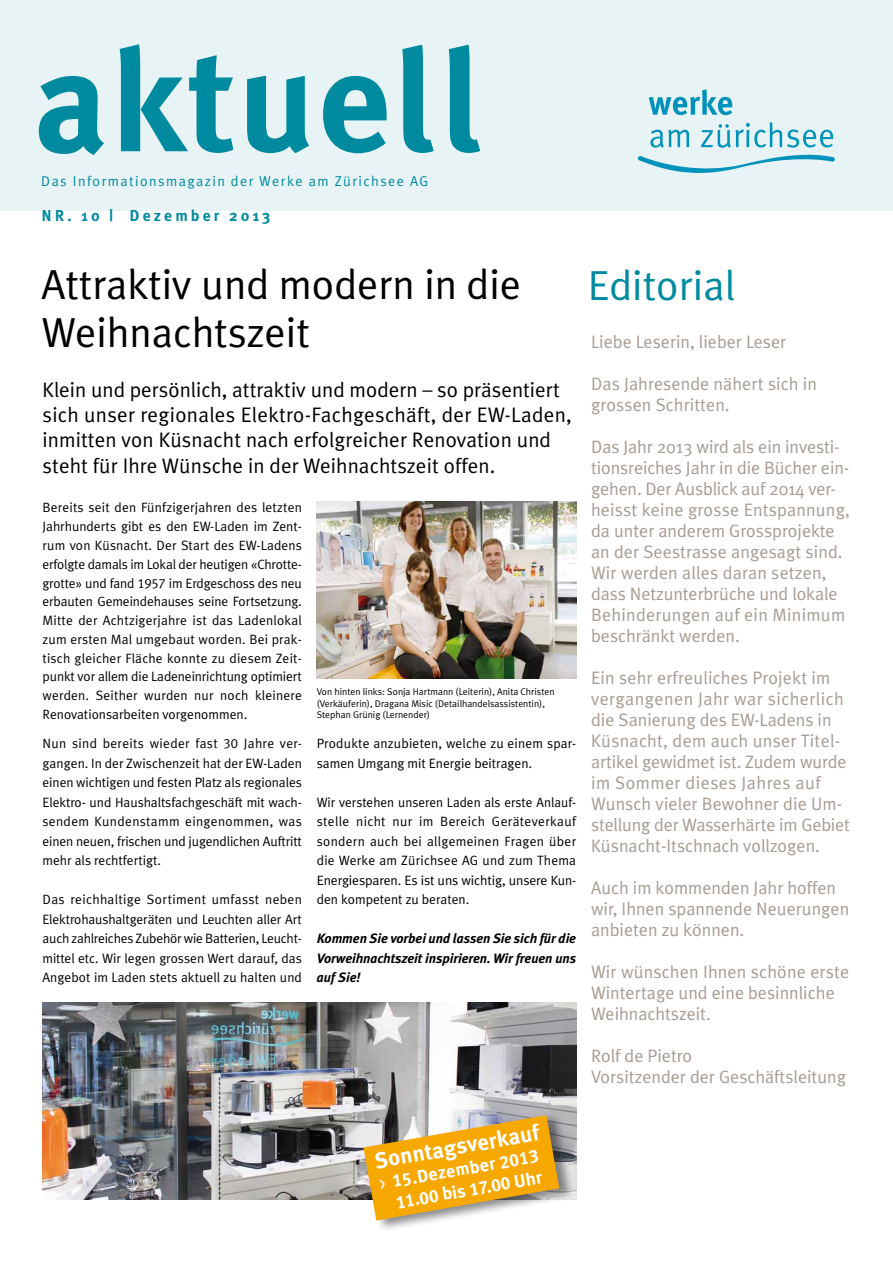
<style>
.page{position:relative;width:893px;height:1263px;background:#fff}
.page>*{position:absolute;margin:0;border:0;box-sizing:border-box;transform-origin:0 0}
.t1{font:700 144px "Meta Plus";letter-spacing:.02em;color:#008a9f}
.t2{font:42px/48px "Meta Plus Normal";color:#000}
.t3{font:42px "Meta Plus Normal";color:#008a9f}
.t4{font:700 22.5px "Meta Plus";color:#fff}
.t5{font:21px/25.2px "Meta Plus Normal";letter-spacing:.005em;color:#000}
.t6{font:18px/21px "Meta Plus Normal";color:#a69c92}
.t7{font:700 18px "Meta Plus";color:#fff}
.t8{font:18px "Meta Plus Bold Caps";color:#fff}
.t9{font:700 15.75px "Meta Plus";letter-spacing:.2em;color:#008a9f}
.t10{font:14.25px "Meta Plus Normal";letter-spacing:.1em;color:#008a9f}
.t11{font:13.5px/19.5px "Meta Plus Normal";color:#000;text-align:justify}
.t12{font:italic 700 13.5px/19.5px "Meta Plus";letter-spacing:-.005em;color:#000;text-align:justify}
.t13{font:9.75px/11.7px "Meta Plus Normal";color:#000}
.s1{font-family:"Meta Plus Normal Caps"}
.s2{font-family:"Meta Plus Normal";font-weight:400;font-size:22.5px}
.s3{font-family:"Meta Plus Bold Caps";font-weight:400}
.s4{font-family:"Meta Plus";font-weight:700}
</style>
<div class="page">
<div style="left:0;top:0;width:893px;height:211px;background:#e8f3f5"></div>
<img style="left:317px;top:502px;width:259px;height:176px">
<img style="left:43px;top:1002px;width:533px;height:197px">
<svg style="left:649px;top:89px;width:83px;height:26px"></svg>
<svg style="left:638px;top:122px;width:197px;height:51px"></svg>
<div style="left:365px;top:1112px;width:210px;height:120px;background:#000;opacity:.45"></div>
<svg style="left:363px;top:1115px;width:196px;height:105px;background:#e5b040"></svg>
<h1 class="t1" style="left:33px;top:18px;width:453px">aktuell</h1>
<p class="t10" style="left:41px;top:172px;width:389px">Das Informationsmagazin der Werke am Zürichsee AG</p>
<p class="t9" style="left:41px;top:206px;width:230px">NR. 10 | Dezember 2013</p>
<h2 class="t2" style="left:41px;top:259px;width:481px">Attraktiv und modern in die<br>Weihnachtszeit</h2>
<h3 class="t5" style="left:43px;top:377px;width:531px">Klein und persönlich, attraktiv und modern – so präsentiert sich unser regionales Elektro-Fachgeschäft, der EW-Laden, inmitten von Küsnacht nach erfolgreicher Renovation und steht für Ihre Wünsche in der Weihnachtszeit offen.</h3>
<p class="t11" style="left:43px;top:498px;width:261px;line-height:18.8px">Bereits seit den Fünfzigerjahren des letzten Jahrhunderts gibt es den EW-Laden im Zent&shy;rum von Küsnacht. Der Start des EW-Ladens erfolgte damals im Lokal der heutigen «Chrotte&shy;grotte» und fand <span class="s1">1957</span> im Erdgeschoss des neu erbauten Gemeindehauses seine Fortsetzung.<br>Mitte der Achtzigerjahre ist das Ladenlokal zum ersten Mal umgebaut worden. Bei prak&shy;tisch gleicher Fläche konnte zu diesem Zeit&shy;punkt vor allem die Ladeneinrichtung optimiert werden. Seither wurden nur noch kleinere Renovationsarbeiten vorgenommen.</p>
<p class="t11" style="left:43px;top:733px;width:261px">Nun sind bereits wieder fast <span class="s1">30</span> Jahre ver&shy;gangen. In der Zwischenzeit hat der EW-Laden einen wichtigen und festen Platz als regionales Elektro- und Haushaltsfachgeschäft mit wach&shy;sendem Kundenstamm eingenommen, was einen neuen, frischen und jugendlichen Auftritt mehr als rechtfertigt.</p>
<p class="t11" style="left:43px;top:889px;width:261px">Das reichhaltige Sortiment umfasst neben Elektrohaushaltgeräten und Leuchten aller Art auch zahlreiches Zubehör wie Batterien, Leucht&shy;mittel etc. Wir legen grossen Wert darauf, das Angebot im Laden stets aktuell zu halten und</p>
<p class="t13" style="left:317px;top:685px;width:239px">Von hinten links: Sonja Hartmann (Leiterin), Anita Christen (Verkäuferin), Dragana Misic (Detailhandelsassistentin),<br>Stephan Grünig (Lernender)</p>
<p class="t11" style="left:317px;top:733px;width:261px">Produkte anzubieten, welche zu einem spar&shy;samen Umgang mit Energie beitragen.</p>
<p class="t11" style="left:317px;top:792px;width:261px">Wir verstehen unseren Laden als erste Anlauf&shy;stelle nicht nur im Bereich Geräteverkauf sondern auch bei allgemeinen Fragen über die Werke am Zürichsee AG und zum Thema Energiesparen. Es ist uns wichtig, unsere Kun&shy;den kompetent zu beraten.</p>
<p class="t12" style="left:317px;top:929px;width:261px">Kommen Sie vorbei und lassen Sie sich für die Vorweihnachtszeit inspirieren. Wir freuen uns auf Sie!</p>
<h2 class="t3" style="left:588px;top:261px;width:149px">Editorial</h2>
<h3 class="t6" style="left:591px;top:331px;width:197px">Liebe Leserin, lieber Leser</h3>
<h3 class="t6" style="left:591px;top:373px;width:227px">Das Jahresende nähert sich in grossen Schritten.</h3>
<p class="t6" style="left:591px;top:436px;width:260px">Das Jahr 2013 wird als ein investi&shy;tionsreiches Jahr in die Bücher ein&shy;gehen. Der Ausblick auf 2014 ver&shy;heisst keine grosse Entspannung, da unter anderem Grossprojekte an der Seestrasse angesagt sind.<br>Wir werden alles daran setzen, dass Netzunterbrüche und lokale<br>Behinderungen auf ein Minimum beschränkt werden.</p>
<p class="t6" style="left:591px;top:667px;width:260px">Ein sehr erfreuliches Projekt im vergangenen Jahr war sicherlich die Sanierung des EW-Ladens in<br>Küsnacht, dem auch unser Titel&shy;artikel gewidmet ist. Zudem wurde im Sommer dieses Jahres auf<br>Wunsch vieler Bewohner die Um&shy;stellung der Wasserhärte im Gebiet<br>Küsnacht-Itschnach vollzogen.</p>
<h3 class="t6" style="left:591px;top:877px;width:260px">Auch im kommenden Jahr hoffen wir, Ihnen spannende Neuerungen anbieten zu können.</h3>
<h3 class="t6" style="left:591px;top:961px;width:260px">Wir wünschen Ihnen schöne erste<br>Wintertage und eine besinnliche<br>Weihnachtszeit.</h3>
<h3 class="t6" style="left:591px;top:1045px;width:257px">Rolf de Pietro<br>Vorsitzender der Geschäftsleitung</h3>
<h3 class="t4" style="left:373px;top:1148px;width:168px;rotate:-10deg">Sonntagsverkauf</h3>
<h3 class="t7" style="left:377px;top:1173px;width:163px;rotate:-10deg"><span class="s2">›</span> <span class="s3">15</span>.Dezember <span class="s3">2013</span></h3>
<h3 class="t8" style="left:394px;top:1192px;width:150px;rotate:-10deg">11.00 <span class="s4">bis</span> 17.00 <span class="s4">Uhr</span></h3>
</div>
